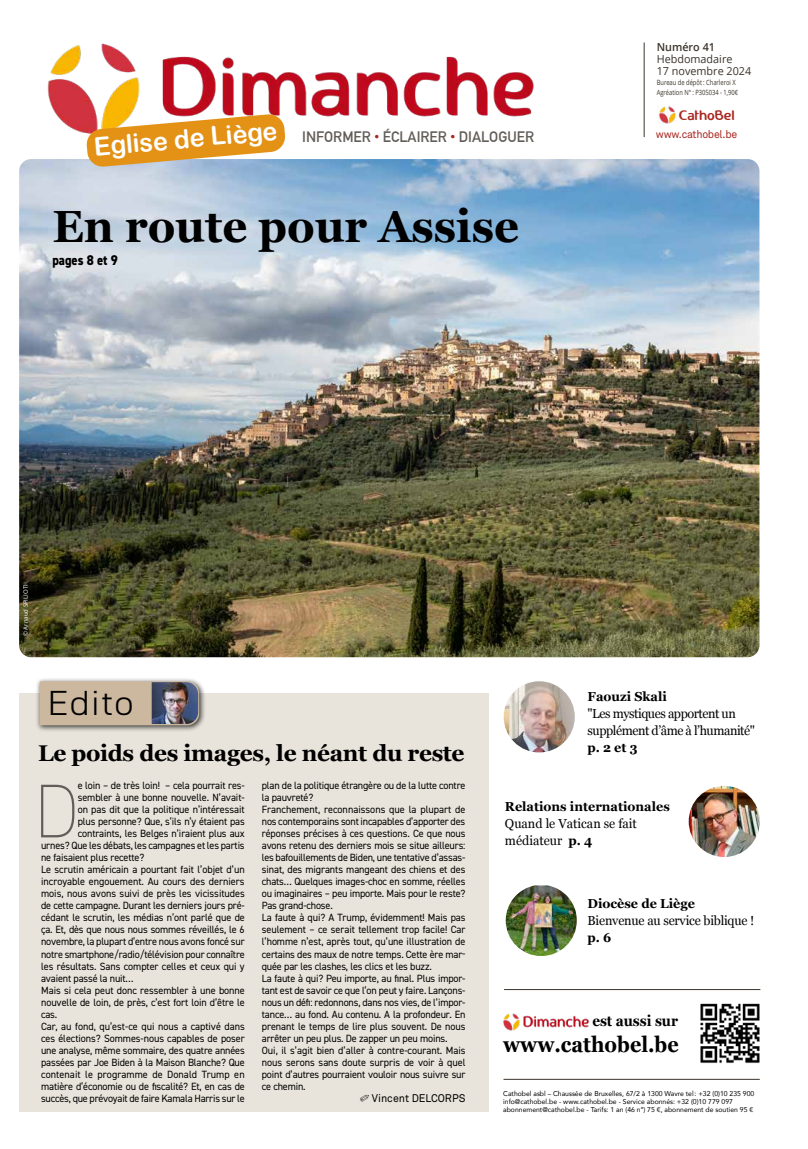
<style>
.page{position:relative;width:808px;height:1149px;background:#fff}
.page>*{position:absolute;margin:0;border:0;box-sizing:border-box;transform-origin:0 0}
.t1{font:200 76.3px "DIN2014";color:#625d58}
.t2{font:700 45px "Georgia";color:#000}
.t3{font:300 34.9px "DIN2014";letter-spacing:.04em;color:#000;scale:1.1 1}
.t4{font:25.8px "Arial Rounded MT Bold";color:#fff}
.t5{font:700 22.7px "Georgia";letter-spacing:-.015em;color:#000}
.t6{font:700 22px "Georgia";color:#000;scale:.9 1}
.t7{font:15.1px "Constance";color:#a92721}
.t8{font:700 15px "Georgia";color:#000;scale:.9 1}
.t9{font:700 14.8px "DIN Alternate";color:#625d58}
.t10{font:800 14.1px "DIN2014";color:#000;scale:.9 1}
.t11{font:13px/17px "Georgia";letter-spacing:-.015em;color:#000}
.t12{font:700 13px "Georgia";color:#000}
.t13{font:13px/17px "Georgia";letter-spacing:-.035em;color:#000}
.t14{font:11px/12px "Open Sans";color:#3b342b}
.t15{font:11px "Akkurat Std";color:#000}
.t16{font:11px "Akkurat Std";letter-spacing:-.025em;color:#a92721;scale:.96 1}
.t17{font:600 11px "Open Sans";color:#3b342b}
.t18{font:10.5px/12px "DIN2014";letter-spacing:-.015em;color:#000}
.t19{font:10.5px "DIN2014";letter-spacing:.005em;color:#000}
.t20{font:7.2px/10px "Open Sans";color:#3b342b;scale:.8 1}
.t21{font:7px/8px "Avenir";color:#000}
.t22{font:6px "Open Sans";color:#fff}
.s1{font-size:9.7px;color:#a92721}
.s2{font-size:15.4px}
.s3{font-weight:700}
</style>
<div class="page">
<div style="left:19px;top:693px;width:469px;height:418px;background:#e9e4db"></div>
<img style="left:19px;top:159px;width:740px;height:498px">
<img style="left:47px;top:43px;width:487px;height:90px">
<img style="left:506px;top:885px;width:71px;height:70px">
<img style="left:504px;top:681px;width:71px;height:71px;border-radius:36px">
<img style="left:689px;top:785px;width:71px;height:71px;border-radius:36px">
<hr style="left:503px;top:1078px;width:257px;height:1px;background:#3b342b">
<hr style="left:504px;top:989px;width:256px;height:1px;background:#3b342b">
<hr style="left:644px;top:43px;width:1px;height:94px;background:#3b342b">
<div style="left:36px;top:677px;width:170px;height:55px;background:#000;opacity:.75"></div>
<div style="left:40px;top:681px;width:159px;height:44px;background:#cbb89f"></div>
<img style="left:152px;top:682px;width:46px;height:41px">
<img style="left:700px;top:1003px;width:60px;height:61px">
<img style="left:503px;top:1013px;width:86px;height:16px">
<img style="left:659px;top:106px;width:17px;height:17px">
<svg style="left:86px;top:114px;width:200px;height:53px"></svg>
<h3 class="t4" style="left:93px;top:131px;width:185px;rotate:-5deg">Eglise de Liège</h3>
<h3 class="t9" style="left:302px;top:125px;width:233px">INFORMER <span class="s1">•</span> ÉCLAIRER <span class="s1">•</span> DIALOGUER</h3>
<h2 class="t2" style="left:52px;top:192px;width:468px">En route pour Assise</h2>
<h3 class="t10" style="left:52px;top:250px;width:74px">pages 8 et 9</h3>
<p class="t17" style="left:657px;top:39px;width:60px">Numéro 41</p>
<p class="t14" style="left:657px;top:53px;width:96px">Hebdomadaire<br>17 novembre 2024</p>
<p class="t20" style="left:657px;top:77px;width:103px">Bureau de dépôt : Charleroi X<br>Agréation N° : P305034 - 1,90€</p>
<h3 class="t7" style="left:679px;top:107px;width:57px">CathoB<span class="s2">e</span>l</h3>
<p class="t16" style="left:656px;top:128px;width:86px">www.cathobel.be</p>
<p class="t22" style="left:22px;top:636px;width:53px;rotate:-90deg">© Arnaud SPILIOTI</p>
<h3 class="t3" style="left:48px;top:681px;width:80px">Edito</h3>
<h3 class="t5" style="left:38px;top:736px;width:428px">Le poids des images, le néant du reste</h3>
<h1 class="t1" style="left:34px;top:764px;width:46px">D</h1>
<p class="t18" style="left:78px;top:779px;width:169px">e loin – de très loin! – cela pourrait res-</p>
<p class="t18" style="left:78px;top:791px;width:168px">sembler à une bonne nouvelle. N’avait-</p>
<p class="t18" style="left:78px;top:803px;width:168px">on pas dit que la politique n’intéressait</p>
<p class="t18" style="left:78px;top:815px;width:169px">plus personne? Que, s’ils n’y étaient pas</p>
<p class="t18" style="left:78px;top:827px;width:169px">contraints, les Belges n’iraient plus aux</p>
<p class="t18" style="left:41px;top:839px;width:205px">urnes? Que les débats, les campagnes et les partis</p>
<p class="t18" style="left:41px;top:851px;width:105px">ne faisaient plus recette?</p>
<p class="t18" style="left:41px;top:863px;width:205px">Le scrutin américain a pourtant fait l’objet d’un</p>
<p class="t18" style="left:41px;top:875px;width:205px">incroyable engouement. Au cours des derniers</p>
<p class="t18" style="left:41px;top:887px;width:205px">mois, nous avons suivi de près les vicissitudes</p>
<p class="t18" style="left:41px;top:899px;width:205px">de cette campagne. Durant les derniers jours pré-</p>
<p class="t18" style="left:41px;top:911px;width:205px">cédant le scrutin, les médias n’ont parlé que de</p>
<p class="t18" style="left:41px;top:923px;width:205px">ça. Et, dès que nous nous sommes réveillés, le 6</p>
<p class="t18" style="left:41px;top:935px;width:205px">novembre, la plupart d’entre nous avons foncé sur</p>
<p class="t18" style="left:41px;top:947px;width:205px">notre smartphone/radio/télévision pour connaître</p>
<p class="t18" style="left:41px;top:959px;width:205px">les résultats. Sans compter celles et ceux qui y</p>
<p class="t18" style="left:41px;top:971px;width:94px">avaient passé la nuit…</p>
<p class="t18" style="left:41px;top:983px;width:205px">Mais si cela peut donc ressembler à une bonne</p>
<p class="t18" style="left:41px;top:995px;width:205px">nouvelle de loin, de près, c’est fort loin d’être le</p>
<p class="t18" style="left:41px;top:1007px;width:18px">cas.</p>
<p class="t18" style="left:41px;top:1019px;width:205px">Car, au fond, qu’est-ce qui nous a captivé dans</p>
<p class="t18" style="left:41px;top:1031px;width:205px">ces élections? Sommes-nous capables de poser</p>
<p class="t18" style="left:41px;top:1043px;width:205px">une analyse, même sommaire, des quatre années</p>
<p class="t18" style="left:41px;top:1055px;width:205px">passées par Joe Biden à la Maison Blanche? Que</p>
<p class="t19" style="left:41px;top:1067px;width:205px">contenait le programme de Donald Trump en</p>
<p class="t18" style="left:41px;top:1079px;width:205px">matière d’économie ou de fiscalité? Et, en cas de</p>
<p class="t18" style="left:41px;top:1091px;width:205px">succès, que prévoyait de faire Kamala Harris sur le</p>
<p class="t18" style="left:262px;top:779px;width:205px">plan de la politique étrangère ou de la lutte contre la pauvreté?<br>Franchement, reconnaissons que la plupart de nos contemporains sont incapables d’apporter des réponses précises à ces questions. Ce que nous avons retenu des derniers mois se situe ailleurs: les bafouillements de Biden, une tentative d’assas&shy;sinat, des migrants mangeant des chiens et des chats… Quelques images-choc en somme, réelles ou imaginaires – peu importe. Mais pour le reste?<br>Pas grand-chose.<br>La faute à qui? A Trump, évidemment! Mais pas seulement – ce serait tellement trop facile! Car l’homme n’est, après tout, qu’une illustration de certains des maux de notre temps. Cette ère mar&shy;quée par les clashes, les clics et les buzz.<br>La faute à qui? Peu importe, au final. Plus impor&shy;tant est de savoir ce que l’on peut y faire. Lançons&shy;nous un défi: redonnons, dans nos vies, de l’impor&shy;tance… au fond. Au contenu. A la profondeur. En prenant le temps de lire plus souvent. De nous arrêter un peu plus. De zapper un peu moins.<br>Oui, il s’agit bien d’aller à contre-courant. Mais nous serons sans doute surpris de voir à quel point d’autres pourraient vouloir nous suivre sur ce chemin.</p>
<p class="t15" style="left:360px;top:1090px;width:107px">✐ Vincent DELCORPS</p>
<p class="t12" style="left:587px;top:686px;width:81px">Faouzi Skali</p>
<p class="t13" style="left:587px;top:704px;width:169px">"Les mystiques apportent un supplément d’âme à l’humanité"</p>
<p class="t12" style="left:587px;top:737px;width:52px">p. 2 et 3</p>
<p class="t12" style="left:505px;top:796px;width:166px">Relations internationales</p>
<p class="t11" style="left:505px;top:814px;width:133px">Quand le Vatican se fait médiateur <span class="s3">p. 4</span></p>
<p class="t12" style="left:587px;top:893px;width:109px">Diocèse de Liège</p>
<p class="t11" style="left:587px;top:910px;width:168px">Bienvenue au service biblique !</p>
<p class="t12" style="left:587px;top:927px;width:25px">p. 6</p>
<h3 class="t8" style="left:592px;top:1009px;width:97px">est aussi sur</h3>
<h3 class="t6" style="left:503px;top:1026px;width:197px">www.cathobel.be</h3>
<p class="t21" style="left:503px;top:1088px;width:253px">Cathobel asbl – Chaussée de Bruxelles, 67/2 à 1300 Wavre tel: +32 (0)10 235 900 info@cathobel.be - www.cathobel.be - Service abonnés: +32 (0)10 779 097 abonnement@cathobel.be - Tarifs: 1 an (46 n°) 75 €, abonnement de soutien 95 €</p>
</div>
